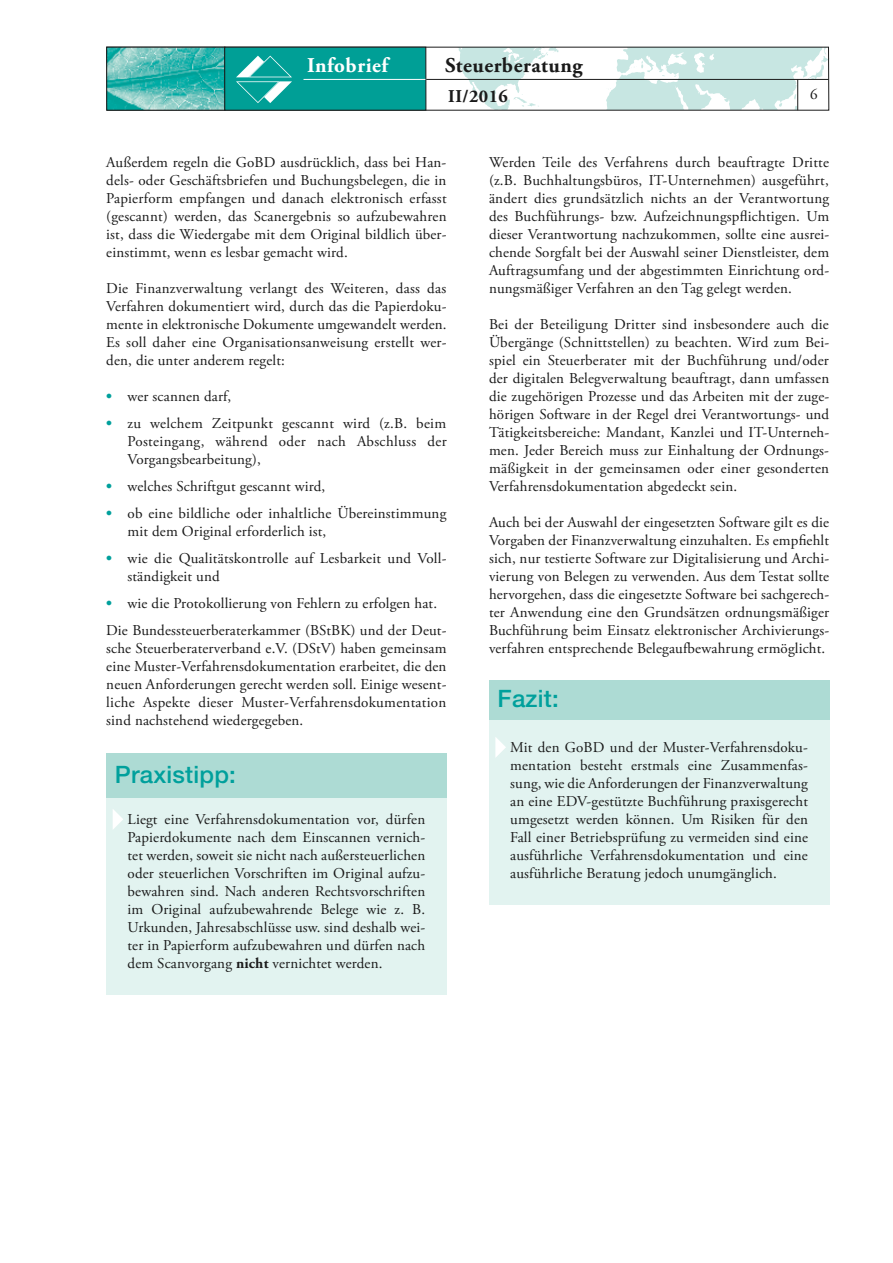
<style>
.page{position:relative;width:893px;height:1263px;background:#fff}
.page>*{position:absolute;margin:0;border:0;box-sizing:border-box;transform-origin:0 0}
.t1{font:500 24px "Helvetica Neue";letter-spacing:.01em;color:#00a09c}
.t2{font:700 21px "Adobe Garamond Pro";letter-spacing:.025em;color:#1a1a1a}
.t3{font:700 21px "Adobe Garamond Pro";letter-spacing:.025em;color:#fff}
.t4{font:700 18px "Adobe Garamond Pro";letter-spacing:.025em;color:#1a1a1a}
.t5{font:15px/18px "Adobe Garamond Pro";letter-spacing:.01em;color:#1a1a1a;text-align:justify}
.s1{font-weight:700;color:#00a09c}
.s2{font-weight:700}
</style>
<div class="page">
<div style="left:106px;top:788px;width:340px;height:207px;background:#e2f3f0"></div>
<svg style="left:113px;top:809px;width:10px;height:20px"></svg>
<div style="left:106px;top:753px;width:340px;height:45px;background:#addbd4"></div>
<div style="left:489px;top:711px;width:340px;height:194px;background:#e2f3f0"></div>
<svg style="left:495px;top:737px;width:11px;height:20px"></svg>
<div style="left:489px;top:680px;width:340px;height:40px;background:#addbd4"></div>
<svg style="left:426px;top:49px;width:401px;height:60px"></svg>
<div style="left:798px;top:79px;width:31px;height:32px;background:#fff"></div>
<img style="left:108px;top:49px;width:115px;height:60px">
<div style="left:106px;top:47px;width:119px;height:64px;border:1px solid #1a1a1a"></div>
<div style="left:225px;top:47px;width:201px;height:63px;background:#009f96"></div>
<div style="left:224px;top:47px;width:202px;height:64px;border:1px solid #1a1a1a"></div>
<svg style="left:236px;top:56px;width:56px;height:47px"></svg>
<hr style="left:426px;top:79px;width:403px;height:1px;background:#1a1a1a">
<hr style="left:303px;top:79px;width:122px;height:1px;background:#fff">
<hr style="left:797px;top:80px;width:1px;height:30px;background:#1a1a1a">
<h2 class="t3" style="left:307px;top:54px;width:82px">Infobrief</h2>
<h2 class="t2" style="left:445px;top:54px;width:139px">Steuerberatung</h2>
<p class="t4" style="left:448px;top:86px;width:61px">II/2016</p>
<p class="t5" style="left:810px;top:86px;width:9px">6</p>
<p class="t5" style="left:106px;top:154px;width:342px">Außerdem regeln die GoBD ausdrücklich, dass bei Han&shy;dels- oder Geschäftsbriefen und Buchungsbelegen, die in Papierform empfangen und danach elektronisch erfasst (gescannt) werden, das Scanergebnis so aufzubewahren ist, dass die Wiedergabe mit dem Original bildlich über&shy;einstimmt, wenn es lesbar gemacht wird.</p>
<p class="t5" style="left:106px;top:280px;width:342px">Die Finanzverwaltung verlangt des Weiteren, dass das Verfahren dokumentiert wird, durch das die Papierdoku&shy;mente in elektronische Dokumente umgewandelt werden.<br>Es soll daher eine Organisationsanweisung erstellt wer&shy;den, die unter anderem regelt:</p>
<p class="t5" style="left:106px;top:388px;width:127px"><span class="s1">•</span> wer scannen darf,</p>
<p class="t5" style="left:128px;top:415px;width:321px;text-indent:-21px"><span class="s1">•</span> zu welchem Zeitpunkt gescannt wird (z.B. beim Posteingang, während oder nach Abschluss der Vorgangsbearbeitung),</p>
<p class="t5" style="left:106px;top:478px;width:220px"><span class="s1">•</span> welches Schriftgut gescannt wird,</p>
<p class="t5" style="left:128px;top:505px;width:320px;text-indent:-21px"><span class="s1">•</span> ob eine bildliche oder inhaltliche Übereinstimmung mit dem Original erforderlich ist,</p>
<p class="t5" style="left:128px;top:550px;width:321px;text-indent:-21px"><span class="s1">•</span> wie die Qualitätskontrolle auf Lesbarkeit und Voll&shy;ständigkeit und</p>
<p class="t5" style="left:106px;top:590px;width:342px;line-height:27px"><span class="s1">•</span> wie die Protokollierung von Fehlern zu erfolgen hat.<br>Die Bundessteuerberaterkammer (BStBK) und der Deut-</p>
<p class="t5" style="left:106px;top:640px;width:342px">sche Steuerberaterverband e.V. (DStV) haben gemeinsam eine Muster-Verfahrensdokumentation erarbeitet, die den neuen Anforderungen gerecht werden soll. Einige wesent&shy;liche Aspekte dieser Muster-Verfahrensdokumentation sind nachstehend wiedergegeben.</p>
<h1 class="t1" style="left:115px;top:760px;width:123px">Praxistipp:</h1>
<p class="t5" style="left:128px;top:811px;width:299px">Liegt eine Verfahrensdokumentation vor, dürfen Papierdokumente nach dem Einscannen vernich&shy;tet werden, soweit sie nicht nach außersteuerlichen oder steuerlichen Vorschriften im Original aufzu&shy;bewahren sind. Nach anderen Rechtsvorschriften im Original aufzubewahrende Belege wie z. B.<br>Urkunden, Jahresabschlüsse usw. sind deshalb wei&shy;ter in Papierform aufzubewahren und dürfen nach dem Scanvorgang <span class="s2">nicht</span> vernichtet werden.</p>
<p class="t5" style="left:489px;top:154px;width:342px">Werden Teile des Verfahrens durch beauftragte Dritte (z.B. Buchhaltungsbüros, IT-Unternehmen) ausgeführt, ändert dies grundsätzlich nichts an der Verantwortung des Buchführungs- bzw. Aufzeichnungspflichtigen. Um dieser Verantwortung nachzukommen, sollte eine ausrei&shy;chende Sorgfalt bei der Auswahl seiner Dienstleister, dem Auftragsumfang und der abgestimmten Einrichtung ord&shy;nungsmäßiger Verfahren an den Tag gelegt werden.</p>
<p class="t5" style="left:489px;top:316px;width:342px">Bei der Beteiligung Dritter sind insbesondere auch die Übergänge (Schnittstellen) zu beachten. Wird zum Bei&shy;spiel ein Steuerberater mit der Buchführung und/oder der digitalen Belegverwaltung beauftragt, dann umfassen die zugehörigen Prozesse und das Arbeiten mit der zuge&shy;hörigen Software in der Regel drei Verantwortungs- und Tätigkeitsbereiche: Mandant, Kanzlei und IT-Unterneh&shy;men. Jeder Bereich muss zur Einhaltung der Ordnungs&shy;mäßigkeit in der gemeinsamen oder einer gesonderten Verfahrensdokumentation abgedeckt sein.</p>
<p class="t5" style="left:489px;top:514px;width:342px">Auch bei der Auswahl der eingesetzten Software gilt es die Vorgaben der Finanzverwaltung einzuhalten. Es empfiehlt sich, nur testierte Software zur Digitalisierung und Archi&shy;vierung von Belegen zu verwenden. Aus dem Testat sollte hervorgehen, dass die eingesetzte Software bei sachgerech&shy;ter Anwendung eine den Grundsätzen ordnungsmäßiger Buchführung beim Einsatz elektronischer Archivierungs&shy;verfahren entsprechende Belegaufbewahrung ermöglicht.</p>
<h1 class="t1" style="left:497px;top:684px;width:63px">Fazit:</h1>
<p class="t5" style="left:510px;top:739px;width:299px">Mit den GoBD und der Muster-Verfahrensdoku&shy;mentation besteht erstmals eine Zusammenfas&shy;sung, wie die Anforderungen der Finanzverwaltung an eine EDV-gestützte Buchführung praxisgerecht umgesetzt werden können. Um Risiken für den Fall einer Betriebsprüfung zu vermeiden sind eine ausführliche Verfahrensdokumentation und eine ausführliche Beratung jedoch unumgänglich.</p>
</div>
